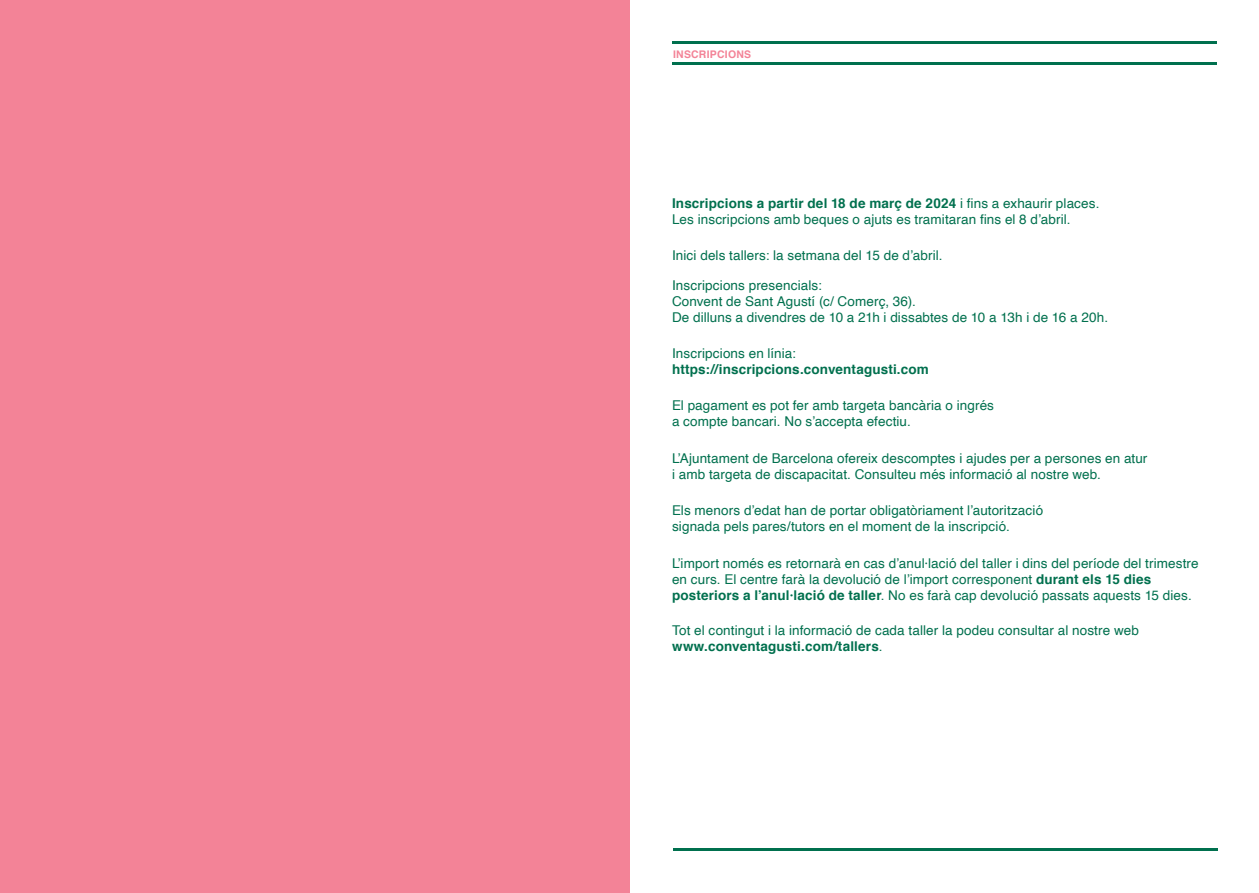
<style>
.page{position:relative;width:1259px;height:893px;background:#fff}
.page>*{position:absolute;margin:0;border:0;box-sizing:border-box;transform-origin:0 0}
.t1{font:13.5px/16.2px "Helvetica";letter-spacing:.01em;color:#00704e}
.t2{font:700 13.5px "Helvetica";letter-spacing:.01em;color:#00704e}
.t3{font:700 10.5px "Helvetica";letter-spacing:.025em;color:#f38397}
.s1{font-weight:700}
</style>
<div class="page">
<hr style="left:672px;top:41px;width:544px;height:3px;background:#00704e">
<hr style="left:672px;top:63px;width:544px;height:2px;background:#00704e">
<hr style="left:673px;top:848px;width:544px;height:2px;background:#00704e">
<div style="left:0;top:0;width:629px;height:893px;background:#f38397"></div>
<p class="t3" style="left:673px;top:45px;width:80px">INSCRIPCIONS</p>
<p class="t1" style="left:672px;top:195px;width:429px"><span class="s1">Inscripcions a partir del 18 de març de 2024</span> i fins a exhaurir places.<br>Les inscripcions amb beques o ajuts es tramitaran fins el 8 d’abril.</p>
<p class="t1" style="left:672px;top:248px;width:272px">Inici dels tallers: la setmana del 15 de d’abril.</p>
<p class="t1" style="left:672px;top:278px;width:437px">Inscripcions presencials:<br>Convent de Sant Agustí (c/ Comerç, 36).<br>De dilluns a divendres de 10 a 21h i dissabtes de 10 a 13h i de 16 a 20h.</p>
<p class="t1" style="left:672px;top:345px;width:125px">Inscripcions en línia:</p>
<p class="t2" style="left:672px;top:358px;width:258px">https://inscripcions.conventagusti.com</p>
<p class="t1" style="left:672px;top:398px;width:323px">El pagament es pot fer amb targeta bancària o ingrés a compte bancari. No s’accepta efectiu.</p>
<p class="t1" style="left:672px;top:450px;width:477px">L’Ajuntament de Barcelona ofereix descomptes i ajudes per a persones en atur i amb targeta de discapacitat. Consulteu més informació al nostre web.</p>
<p class="t1" style="left:672px;top:503px;width:373px">Els menors d’edat han de portar obligatòriament l’autorització signada pels pares/tutors en el moment de la inscripció.</p>
<p class="t1" style="left:672px;top:555px;width:528px">L’import només es retornarà en cas d’anul·lació del taller i dins del període del trimestre en curs. El centre farà la devolució de l’import corresponent <span class="s1">durant els 15 dies posteriors a l’anul·lació de taller</span>. No es farà cap devolució passats aquests 15 dies.</p>
<p class="t1" style="left:672px;top:623px;width:468px">Tot el contingut i la informació de cada taller la podeu consultar al nostre web <span class="s1">www.conventagusti.com/tallers</span>.</p>
</div>
